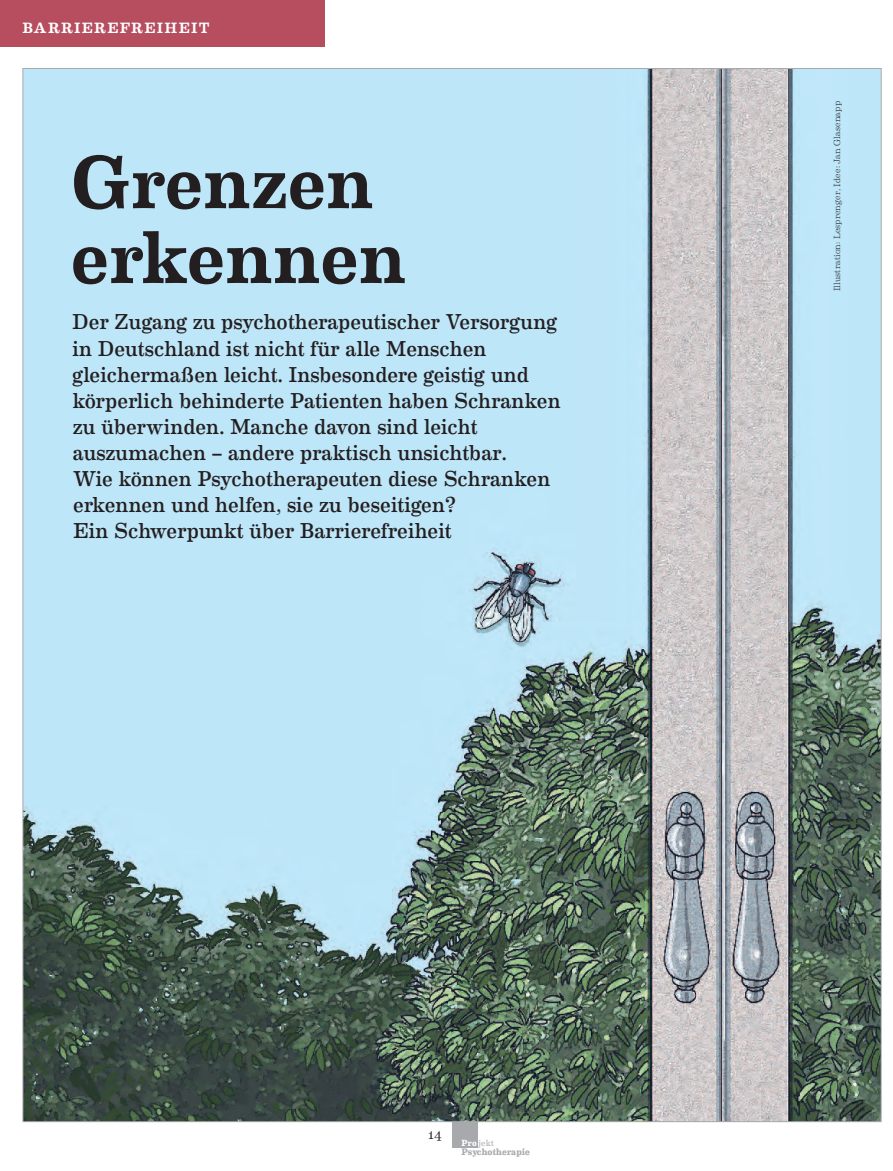
<style>
.page{position:relative;width:893px;height:1171px;background:#fff}
.page>*{position:absolute;margin:0;border:0;box-sizing:border-box;transform-origin:0 0}
.t1{font:500 74.85px/74.8px "Eames Century Modern";letter-spacing:.01em;color:#231f20}
.t2{font:21.75px/26.1px "Eames Century Modern";color:#231f20}
.t3{font:500 15px "Eames Century Modern";letter-spacing:.085em;color:#fff}
.t4{font:13.5px "Eames Century Modern";color:#231f20}
.t5{font:700 9.45px "Eames Century Modern";letter-spacing:.01em;color:#a8a9ad}
.t6{font:300 9px "Eames Century Modern";letter-spacing:.01em;color:#231f20}
.t7{font:9px "Eames Century Modern";color:#a8a9ad}
.s1{font-weight:700;color:#fff}
</style>
<div class="page">
<img style="left:24px;top:70px;width:855px;height:1050px">
<div style="left:0;top:0;width:324px;height:46px;background:#b64e60"></div>
<div style="left:452px;top:1121px;width:25px;height:26px;background:#a8a9ad"></div>
<p class="t3" style="left:22px;top:23px;width:189px">BARRIEREFREIHEIT</p>
<h1 class="t1" style="left:71px;top:151px;width:337px">Grenzen erkennen</h1>
<p class="t2" style="left:72px;top:311px;width:490px">Der Zugang zu psychotherapeutischer Versorgung in Deutschland ist nicht für alle Menschen gleichermaßen leicht. Insbesondere geistig und körperlich behinderte Patienten haben Schranken zu überwinden. Manche davon sind leicht auszumachen – andere praktisch unsichtbar.<br>Wie können Psychotherapeuten diese Schranken erkennen und helfen, sie zu beseitigen?<br>Ein Schwerpunkt über Barrierefreiheit</p>
<p class="t4" style="left:428px;top:1129px;width:15px">14</p>
<p class="t7" style="left:461px;top:1139px;width:34px"><span class="s1">Pro</span> jekt</p>
<p class="t5" style="left:461px;top:1148px;width:70px">Psychotherapie</p>
<p class="t6" style="left:834px;top:291px;width:192px;rotate:-90deg">Illustration: Lesprenger, Idee: Jan Glasenapp</p>
</div>
